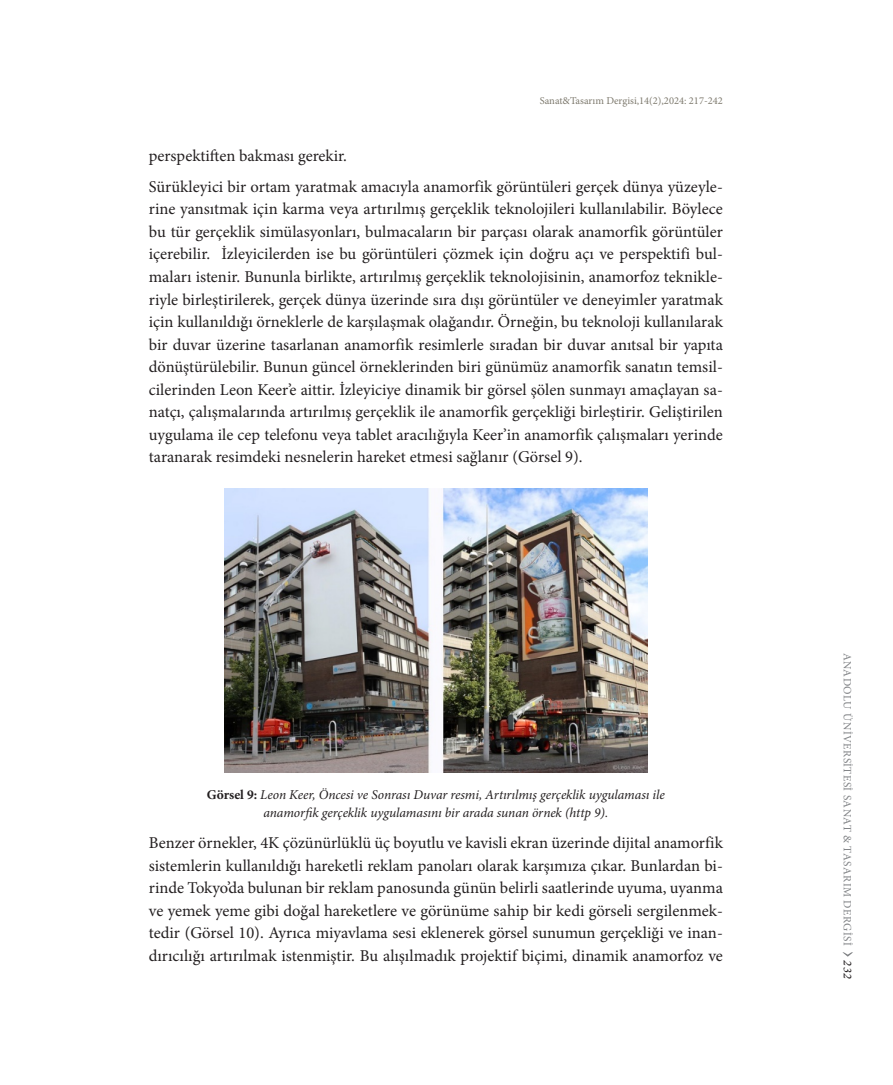
<style>
.page{position:relative;width:893px;height:1085px;background:#fff}
.page>*{position:absolute;margin:0;border:0;box-sizing:border-box;transform-origin:0 0}
.metin{font:16.5px/22.5px "Minion Pro";color:#231f20;text-align:justify}
.gorsel_altyazilari{font:italic 13.5px/18px "Minion Pro";letter-spacing:-.01em;color:#231f20;text-align:center}
.t1{font:11.25px "Minion Pro";letter-spacing:.04em;color:#808285}
.t2{font:10.5px "Minion Pro";color:#7d796d}
.s1{font-weight:700;font-style:normal}
.s2{font-weight:500;font-style:italic;font-size:12px;color:#231f20}
</style>
<div class="page">
<svg style="left:842px;top:952px;width:11px;height:4px"></svg>
<img style="left:224px;top:488px;width:424px;height:284px">
<p class="t2" style="left:540px;top:94px;width:185px">Sanat&amp;Tasarım Dergisi,14(2),2024: 217-242</p>
<p class="metin" style="left:149px;top:144px;width:200px">perspektiften bakması gerekir.</p>
<p class="metin" style="left:149px;top:175px;width:576px">Sürükleyici bir ortam yaratmak amacıyla anamorfik görüntüleri gerçek dünya yüzeyle&shy;rine yansıtmak için karma veya artırılmış gerçeklik teknolojileri kullanılabilir. Böylece bu tür gerçeklik simülasyonları, bulmacaların bir parçası olarak anamorfik görüntüler içerebilir. İzleyicilerden ise bu görüntüleri çözmek için doğru açı ve perspektifi bul&shy;maları istenir. Bununla birlikte, artırılmış gerçeklik teknolojisinin, anamorfoz teknikle&shy;riyle birleştirilerek, gerçek dünya üzerinde sıra dışı görüntüler ve deneyimler yaratmak için kullanıldığı örneklerle de karşılaşmak olağandır. Örneğin, bu teknoloji kullanılarak bir duvar üzerine tasarlanan anamorfik resimlerle sıradan bir duvar anıtsal bir yapıta dönüştürülebilir. Bunun güncel örneklerinden biri günümüz anamorfik sanatın temsil&shy;cilerinden Leon Keer’e aittir. İzleyiciye dinamik bir görsel şölen sunmayı amaçlayan sa&shy;natçı, çalışmalarında artırılmış gerçeklik ile anamorfik gerçekliği birleştirir. Geliştirilen uygulama ile cep telefonu veya tablet aracılığıyla Keer’in anamorfik çalışmaları yerinde taranarak resimdeki nesnelerin hareket etmesi sağlanır (Görsel 9).</p>
<p class="gorsel_altyazilari" style="left:207px;top:785px;width:460px"><span class="s1">Görsel 9:</span> Leon Keer, Öncesi ve Sonrası Duvar resmi, Artırılmış gerçeklik uygulaması ile anamorfik gerçeklik uygulamasını bir arada sunan örnek (http 9).</p>
<p class="metin" style="left:149px;top:831px;width:576px">Benzer örnekler, 4K çözünürlüklü üç boyutlu ve kavisli ekran üzerinde dijital anamorfik sistemlerin kullanıldığı hareketli reklam panoları olarak karşımıza çıkar. Bunlardan bi&shy;rinde Tokyo’da bulunan bir reklam panosunda günün belirli saatlerinde uyuma, uyanma ve yemek yeme gibi doğal hareketlere ve görünüme sahip bir kedi görseli sergilenmek&shy;tedir (Görsel 10). Ayrıca miyavlama sesi eklenerek görsel sunumun gerçekliği ve inan&shy;dırıcılığı artırılmak istenmiştir. Bu alışılmadık projektif biçimi, dinamik anamorfoz ve</p>
<p class="t1" style="left:855px;top:652px;width:327px;rotate:90deg">ANADOLU ÜNİVERSİTESİ SANAT &amp; TASARIM DERGİSİ <span class="s2">232</span></p>
</div>
